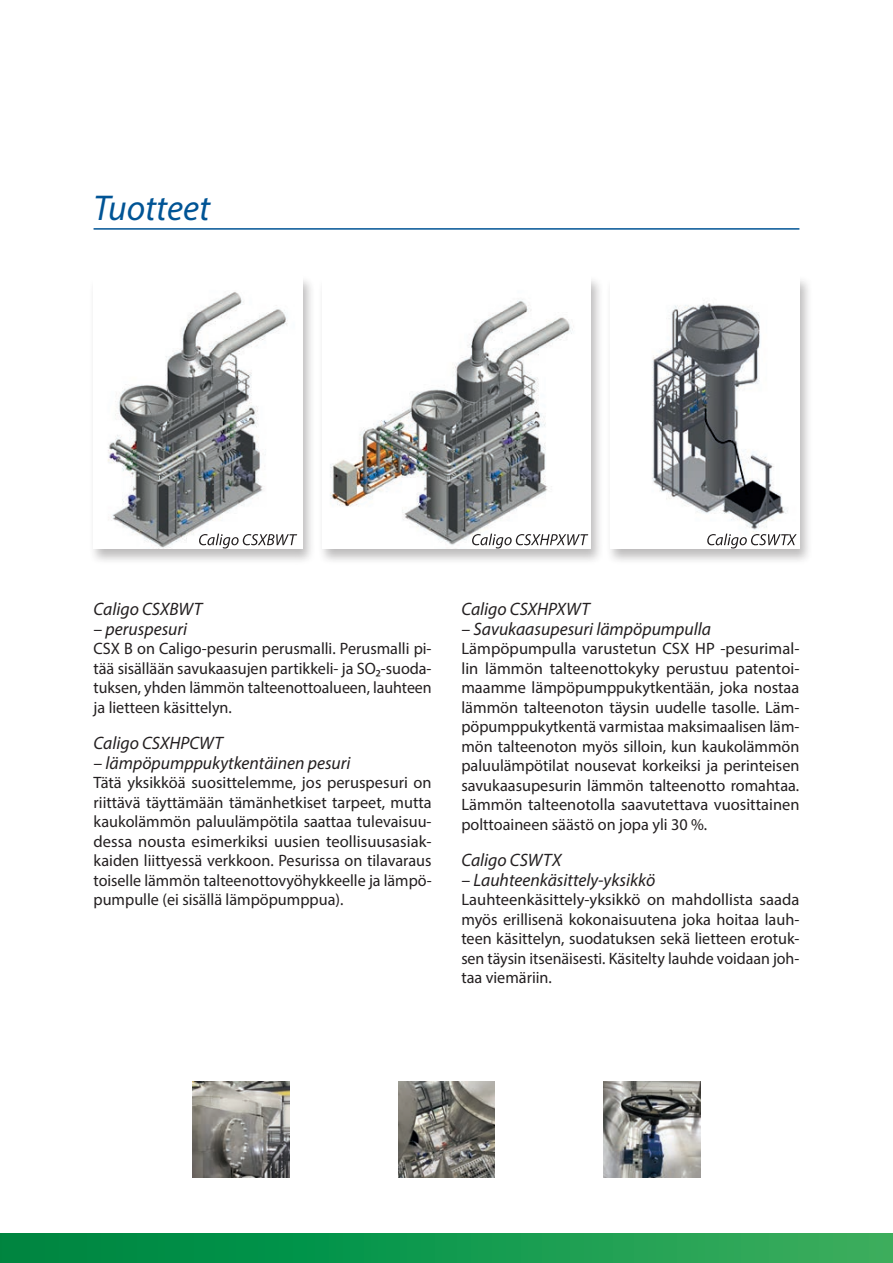
<style>
.page{position:relative;width:893px;height:1263px;background:#fff}
.page>*{position:absolute;margin:0;border:0;box-sizing:border-box;transform-origin:0 0}
.t1{font:italic 36px "Myriad Pro";color:#005495}
.t2{font:italic 18px "Myriad Pro";color:#231f20}
.t3{font:16.5px/19.5px "Myriad Pro";color:#231f20;text-align:justify}
</style>
<div class="page">
<img style="left:398px;top:1081px;width:97px;height:97px">
<img style="left:603px;top:1081px;width:97px;height:97px">
<img style="left:193px;top:1081px;width:97px;height:97px">
<div style="left:606px;top:275px;width:207px;height:291px;background:#231f20;opacity:.3"></div>
<img style="left:610px;top:277px;width:189px;height:272px">
<div style="left:89px;top:275px;width:227px;height:291px;background:#231f20;opacity:.3"></div>
<img style="left:94px;top:277px;width:208px;height:272px">
<div style="left:318px;top:275px;width:286px;height:291px;background:#231f20;opacity:.3"></div>
<img style="left:323px;top:277px;width:268px;height:272px">
<svg style="left:199px;top:534px;width:98px;height:14px"></svg>
<svg style="left:472px;top:534px;width:116px;height:14px"></svg>
<svg style="left:707px;top:534px;width:90px;height:14px"></svg>
<div style="left:0;top:1233px;width:893px;height:30px;background:linear-gradient(to right,#008540,#38ae5e)"></div>
<hr style="left:94px;top:228px;width:705px;height:2px;background:#005495">
<h1 class="t1" style="left:94px;top:185px;width:118px">Tuotteet</h1>
<p class="t2" style="left:94px;top:598px;width:110px">Caligo CSXBWT</p>
<p class="t2" style="left:94px;top:617px;width:95px">– peruspesuri</p>
<p class="t3" style="left:94px;top:639px;width:340px">CSX B on Caligo-pesurin perusmalli. Perusmalli pi&shy;tää sisällään savukaasujen partikkeli- ja SO₂-suoda&shy;tuksen, yhden lämmön talteenottoalueen, lauhteen ja lietteen käsittelyn.</p>
<p class="t2" style="left:94px;top:732px;width:131px">Caligo CSXHPCWT</p>
<p class="t2" style="left:94px;top:752px;width:258px">– lämpöpumppukytkentäinen pesuri</p>
<p class="t3" style="left:94px;top:773px;width:340px">Tätä yksikköä suosittelemme, jos peruspesuri on riittävä täyttämään tämänhetkiset tarpeet, mutta kaukolämmön paluulämpötila saattaa tulevaisuu&shy;dessa nousta esimerkiksi uusien teollisuusasiak&shy;kaiden liittyessä verkkoon. Pesurissa on tilavaraus toiselle lämmön talteenottovyöhykkeelle ja lämpö&shy;pumpulle (ei sisällä lämpöpumppua).</p>
<p class="t2" style="left:461px;top:598px;width:130px">Caligo CSXHPXWT</p>
<p class="t2" style="left:461px;top:617px;width:251px">– Savukaasupesuri lämpöpumpulla</p>
<p class="t3" style="left:461px;top:639px;width:340px">Lämpöpumpulla varustetun CSX HP -pesurimal&shy;lin lämmön talteenottokyky perustuu patentoi&shy;maamme lämpöpumppukytkentään, joka nostaa lämmön talteenoton täysin uudelle tasolle. Läm&shy;pöpumppukytkentä varmistaa maksimaalisen läm&shy;mön talteenoton myös silloin, kun kaukolämmön paluulämpötilat nousevat korkeiksi ja perinteisen savukaasupesurin lämmön talteenotto romahtaa.<br>Lämmön talteenotolla saavutettava vuosittainen polttoaineen säästö on jopa yli 30 %.</p>
<p class="t2" style="left:461px;top:849px;width:101px">Caligo CSWTX</p>
<p class="t2" style="left:461px;top:869px;width:195px">– Lauhteenkäsittely-yksikkö</p>
<p class="t3" style="left:461px;top:890px;width:340px">Lauhteenkäsittely-yksikkö on mahdollista saada myös erillisenä kokonaisuutena joka hoitaa lauh&shy;teen käsittelyn, suodatuksen sekä lietteen erotuk&shy;sen täysin itsenäisesti. Käsitelty lauhde voidaan joh&shy;taa viemäriin.</p>
</div>
